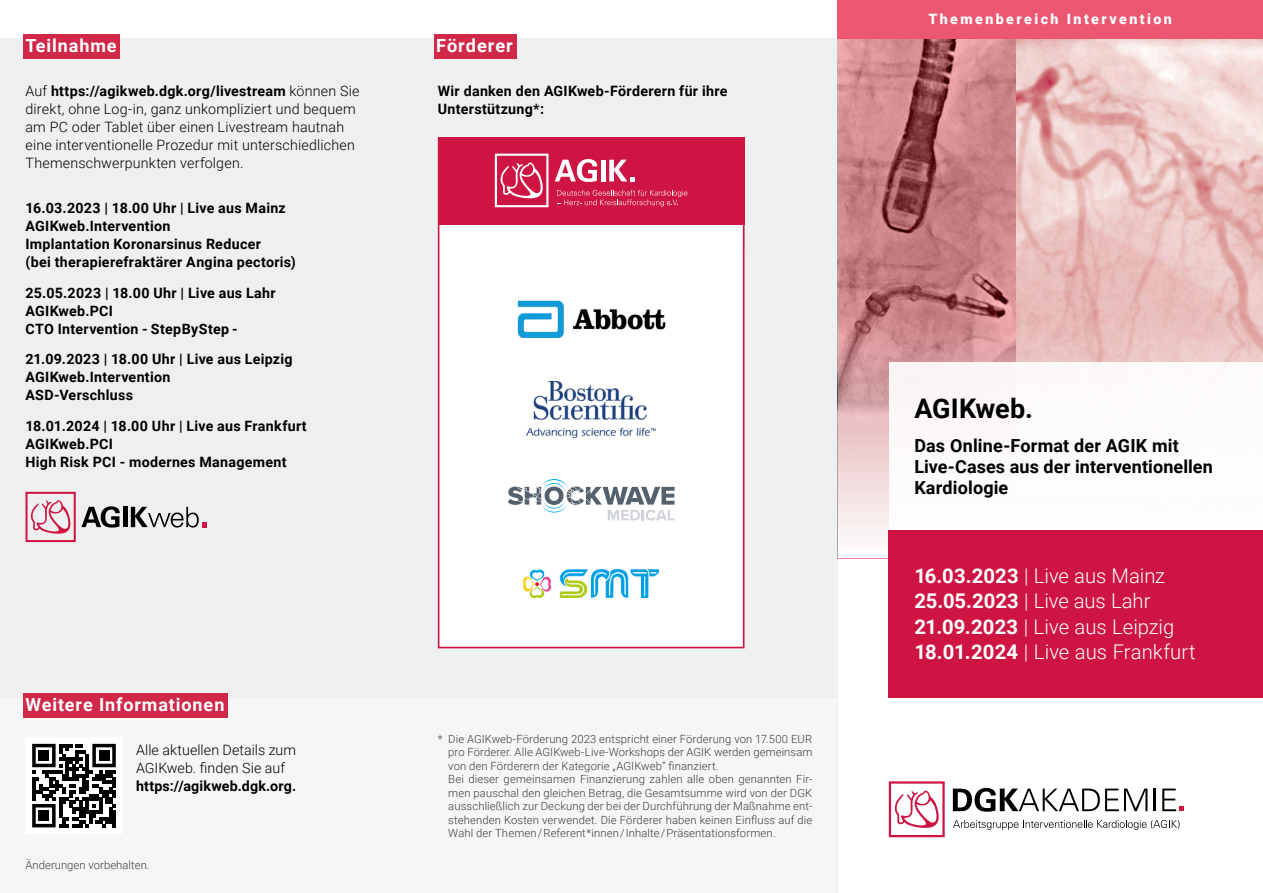
<style>
.page{position:relative;width:1263px;height:893px;background:#fff}
.page>*{position:absolute;margin:0;border:0;box-sizing:border-box;transform-origin:0 0}
.t1{font:700 27px "Roboto";color:#000}
.t2{font:300 20.25px/25.5px "Roboto";color:#fff}
.t3{font:700 18.15px "Roboto";letter-spacing:.05em;color:#fff}
.t4{font:700 18px/21px "Roboto";letter-spacing:.01em;color:#000}
.t5{font:700 18px "Roboto";letter-spacing:.05em;color:#fff}
.t6{font:700 14.25px/18px "Roboto";letter-spacing:.02em;color:#000}
.t7{font:300 14.25px/18px "Roboto";letter-spacing:.015em;color:#000}
.t8{font:900 14.25px "Roboto";letter-spacing:.17em;color:#fff}
.t9{font:300 11.25px/13.5px "Roboto";letter-spacing:.01em;color:#3c3c3b}
.s1{font-weight:700}
</style>
<div class="page">
<div style="left:0;top:38px;width:404px;height:855px;background:#eeeff1"></div>
<div style="left:404px;top:38px;width:434px;height:855px;background:#eeeff1"></div>
<img style="left:838px;top:38px;width:178px;height:279px">
<img style="left:1016px;top:38px;width:247px;height:279px">
<svg style="left:838px;top:317px;width:425px;height:241px;background:#e2b5b6"></svg>
<div style="left:0;top:698px;width:837px;height:195px;background:#f6f6f7"></div>
<div style="left:26px;top:737px;width:96px;height:97px;background:#fff"></div>
<svg style="left:32px;top:744px;width:84px;height:83px"></svg>
<div style="left:39px;top:750px;width:10px;height:10px;background:#000"></div>
<div style="left:99px;top:750px;width:10px;height:10px;background:#000"></div>
<div style="left:39px;top:811px;width:10px;height:10px;background:#000"></div>
<div style="left:838px;top:0;width:425px;height:38px;background:#eb5771"></div>
<div style="left:889px;top:530px;width:374px;height:167px;background:#ce1442"></div>
<div style="left:889px;top:362px;width:374px;height:168px;background:#fff"></div>
<div style="left:434px;top:34px;width:82px;height:25px;background:#d12849"></div>
<svg style="left:953px;top:820px;width:226px;height:10px"></svg>
<svg style="left:895px;top:791px;width:44px;height:37px"></svg>
<div style="left:889px;top:781px;width:56px;height:56px;border:2px solid #ce1442"></div>
<svg style="left:953px;top:788px;width:194px;height:24px"></svg>
<hr style="left:1154px;top:788px;width:2px;height:23px;background:#000">
<svg style="left:1162px;top:789px;width:22px;height:22px"></svg>
<div style="left:23px;top:34px;width:97px;height:24px;background:#d12849"></div>
<div style="left:23px;top:694px;width:205px;height:24px;background:#d12849"></div>
<svg style="left:26px;top:492px;width:94px;height:50px"></svg>
<hr style="left:123px;top:507px;width:4px;height:20px;background:#000">
<svg style="left:131px;top:507px;width:76px;height:20px"></svg>
<div style="left:438px;top:137px;width:306px;height:511px;background:#fff;border:2px solid #ce1442"></div>
<div style="left:438px;top:137px;width:306px;height:87px;background:#ce1442"></div>
<svg style="left:557px;top:190px;width:130px;height:17px"></svg>
<svg style="left:555px;top:159px;width:42px;height:23px"></svg>
<hr style="left:601px;top:160px;width:4px;height:21px;background:#fff">
<svg style="left:609px;top:160px;width:26px;height:21px"></svg>
<svg style="left:500px;top:162px;width:43px;height:37px"></svg>
<div style="left:495px;top:154px;width:53px;height:53px;border:2px solid #fff"></div>
<img style="left:517px;top:300px;width:148px;height:38px">
<img style="left:527px;top:381px;width:128px;height:56px">
<img style="left:523px;top:569px;width:136px;height:28px">
<svg style="left:508px;top:479px;width:166px;height:42px"></svg>
<h3 class="t5" style="left:26px;top:33px;width:93px">Teilnahme</h3>
<p class="t7" style="left:26px;top:82px;width:335px">Auf <span class="s1">https://agikweb.dgk.org/livestream</span> können Sie direkt, ohne Log-in, ganz unkompliziert und bequem am PC oder Tablet über einen Livestream hautnah eine interventionelle Prozedur mit unterschiedlichen Themenschwerpunkten verfolgen.</p>
<p class="t6" style="left:26px;top:198px;width:272px">16.03.2023 | 18.00 Uhr | Live aus Mainz AGIKweb.Intervention<br>Implantation Koronarsinus Reducer<br>(bei therapierefraktärer Angina pectoris)</p>
<p class="t6" style="left:26px;top:283px;width:252px">25.05.2023 | 18.00 Uhr | Live aus Lahr<br>AGIKweb.PCI<br>CTO Intervention - StepByStep -</p>
<p class="t6" style="left:26px;top:350px;width:269px">21.09.2023 | 18.00 Uhr | Live aus Leipzig<br>AGIKweb.Intervention<br>ASD-Verschluss</p>
<p class="t6" style="left:26px;top:416px;width:283px">18.01.2024 | 18.00 Uhr | Live aus Frankfurt<br>AGIKweb.PCI<br>High Risk PCI - modernes Management</p>
<h3 class="t3" style="left:436px;top:33px;width:78px">Förderer</h3>
<p class="t6" style="left:438px;top:81px;width:291px">Wir danken den AGIKweb-Förderern für ihre<br>Unterstützung*:</p>
<h3 class="t5" style="left:26px;top:692px;width:200px">Weitere Informationen</h3>
<p class="t7" style="left:136px;top:740px;width:161px">Alle aktuellen Details zum<br>AGIKweb. finden Sie auf</p>
<p class="t6" style="left:136px;top:776px;width:162px">https://agikweb.dgk.org.</p>
<p class="t9" style="left:26px;top:858px;width:126px">Änderungen vorbehalten.</p>
<p class="t9" style="left:448px;top:731px;width:366px;text-indent:-10px">* Die AGIKweb-Förderung 2023 entspricht einer Förderung von 17.500 EUR pro Förderer. Alle AGIKweb-Live-Workshops der AGIK werden gemeinsam von den Förderern der Kategorie „AGIKweb“ finanziert.<br>Bei dieser gemeinsamen Finanzierung zahlen alle oben genannten Fir&shy;men pauschal den gleichen Betrag, die Gesamtsumme wird von der DGK ausschließlich zur Deckung der bei der Durchführung der Maßnahme ent&shy;stehenden Kosten verwendet. Die Förderer haben keinen Einfluss auf die Wahl der Themen / Referent*innen / Inhalte / Präsentationsformen.</p>
<p class="t8" style="left:928px;top:9px;width:245px">Themenbereich Intervention</p>
<h1 class="t1" style="left:914px;top:390px;width:120px">AGIKweb.</h1>
<h3 class="t4" style="left:914px;top:434px;width:300px">Das Online-Format der AGIK mit<br>Live-Cases aus der interventionellen<br>Kardiologie</h3>
<h2 class="t2" style="left:914px;top:562px;width:283px"><span class="s1">16.03.2023</span> | Live aus Mainz<br><span class="s1">25.05.2023</span> | Live aus Lahr<br><span class="s1">21.09.2023</span> | Live aus Leipzig<br><span class="s1">18.01.2024</span> | Live aus Frankfurt</h2>
</div>
